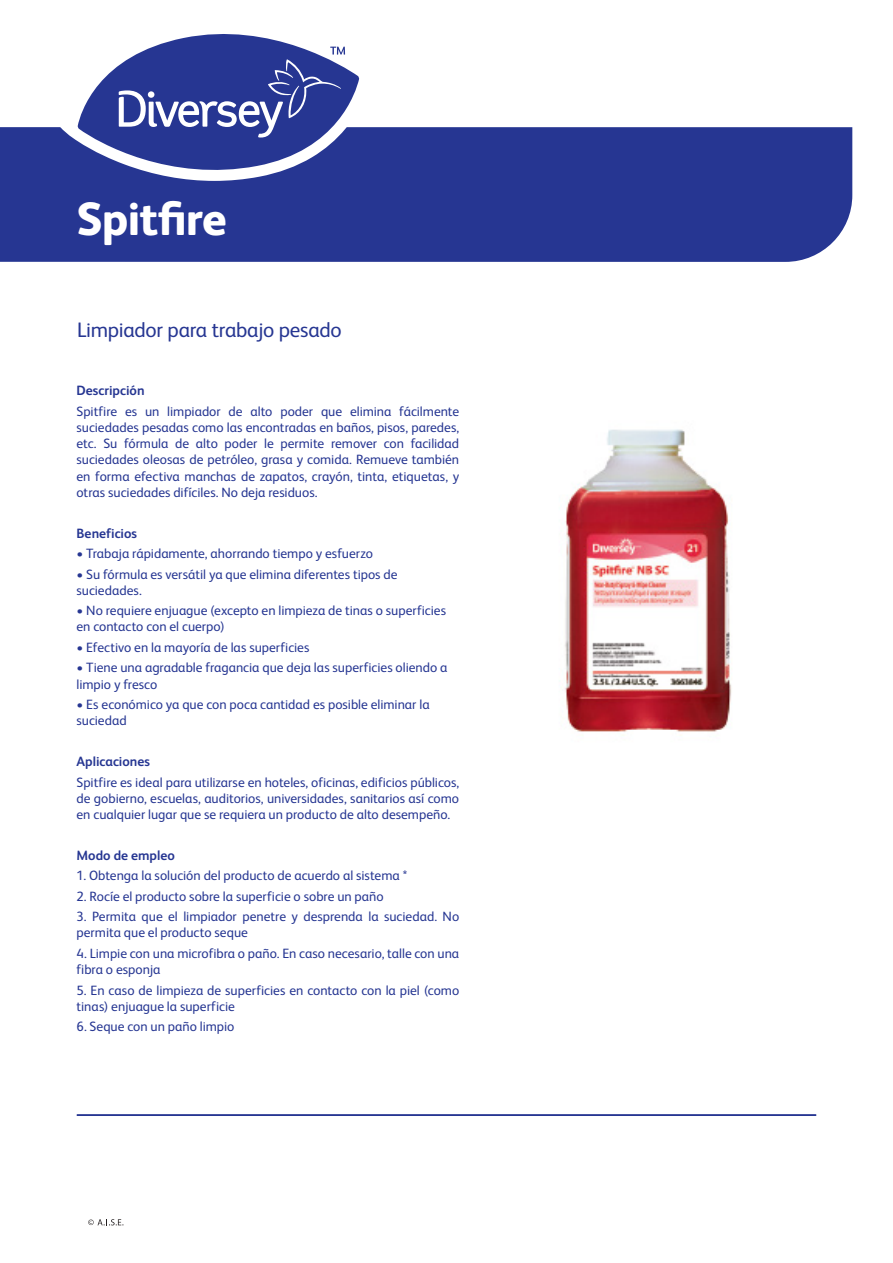
<style>
.page{position:relative;width:893px;height:1263px;background:#fff}
.page>*{position:absolute;margin:0;border:0;box-sizing:border-box;transform-origin:0 0}
.t1{font:800 46.5px "FS Albert Pro";letter-spacing:-.02em;color:#fff}
.Product_Description{font:21px "FS Albert Pro";letter-spacing:-.015em;color:#263692}
.Maintext{font:13.5px/16.2px "FS Albert Pro";color:#263692}
.Maintext-2{font:700 13.5px "FS Albert Pro";color:#263692}
</style>
<div class="page">
<div style="left:0;top:127px;width:852px;height:135px;background:#263692"></div>
<hr style="left:77px;top:1114px;width:739px;height:2px;background:#263692">
<svg style="left:88px;top:1219px;width:35px;height:6px"></svg>
<img style="left:565px;top:429px;width:167px;height:303px">
<svg style="left:58px;top:78px;width:316px;height:103px"></svg>
<svg style="left:78px;top:34px;width:281px;height:148px;fill:#263692"></svg>
<svg style="left:119px;top:47px;width:226px;height:91px;background:#4a58a4"></svg>
<p class="t1" style="left:77px;top:183px;width:152px">Spitfire</p>
<p class="Product_Description" style="left:77px;top:315px;width:266px">Limpiador para trabajo pesado</p>
<p class="Maintext-2" style="left:77px;top:381px;width:70px">Descripción</p>
<p class="Maintext" style="left:77px;top:402px;width:384px;text-align:justify">Spitfire es un limpiador de alto poder que elimina fácilmente suciedades pesadas como las encontradas en baños, pisos, paredes, etc. Su fórmula de alto poder le permite remover con facilidad suciedades oleosas de petróleo, grasa y comida. Remueve también en forma efectiva manchas de zapatos, crayón, tinta, etiquetas, y otras suciedades difíciles. No deja residuos.</p>
<p class="Maintext-2" style="left:77px;top:523px;width:62px">Beneficios</p>
<p class="Maintext" style="left:77px;top:544px;width:298px">• Trabaja rápidamente, ahorrando tiempo y esfuerzo</p>
<p class="Maintext" style="left:77px;top:565px;width:323px">• Su fórmula es versátil ya que elimina diferentes tipos de suciedades.</p>
<p class="Maintext" style="left:77px;top:601px;width:371px">• No requiere enjuague (excepto en limpieza de tinas o superficies en contacto con el cuerpo)</p>
<p class="Maintext" style="left:77px;top:638px;width:234px">• Efectivo en la mayoría de las superficies</p>
<p class="Maintext" style="left:77px;top:658px;width:372px">• Tiene una agradable fragancia que deja las superficies oliendo a limpio y fresco</p>
<p class="Maintext" style="left:77px;top:695px;width:355px">• Es económico ya que con poca cantidad es posible eliminar la suciedad</p>
<p class="Maintext-2" style="left:77px;top:752px;width:75px">Aplicaciones</p>
<p class="Maintext" style="left:77px;top:773px;width:384px;text-align:justify">Spitfire es ideal para utilizarse en hoteles, oficinas, edificios públicos, de gobierno, escuelas, auditorios, universidades, sanitarios así como en cualquier lugar que se requiera un producto de alto desempeño.</p>
<p class="Maintext-2" style="left:77px;top:846px;width:100px">Modo de empleo</p>
<p class="Maintext" style="left:77px;top:866px;width:332px">1. Obtenga la solución del producto de acuerdo al sistema *</p>
<p class="Maintext" style="left:77px;top:887px;width:309px">2. Rocíe el producto sobre la superficie o sobre un paño</p>
<p class="Maintext" style="left:77px;top:907px;width:384px">3. Permita que el limpiador penetre y desprenda la suciedad. No permita que el producto seque</p>
<p class="Maintext" style="left:77px;top:944px;width:384px">4. Limpie con una microfibra o paño. En caso necesario, talle con una fibra o esponja</p>
<p class="Maintext" style="left:77px;top:981px;width:384px">5. En caso de limpieza de superficies en contacto con la piel (como tinas) enjuague la superficie</p>
<p class="Maintext" style="left:77px;top:1017px;width:159px">6. Seque con un paño limpio</p>
</div>
